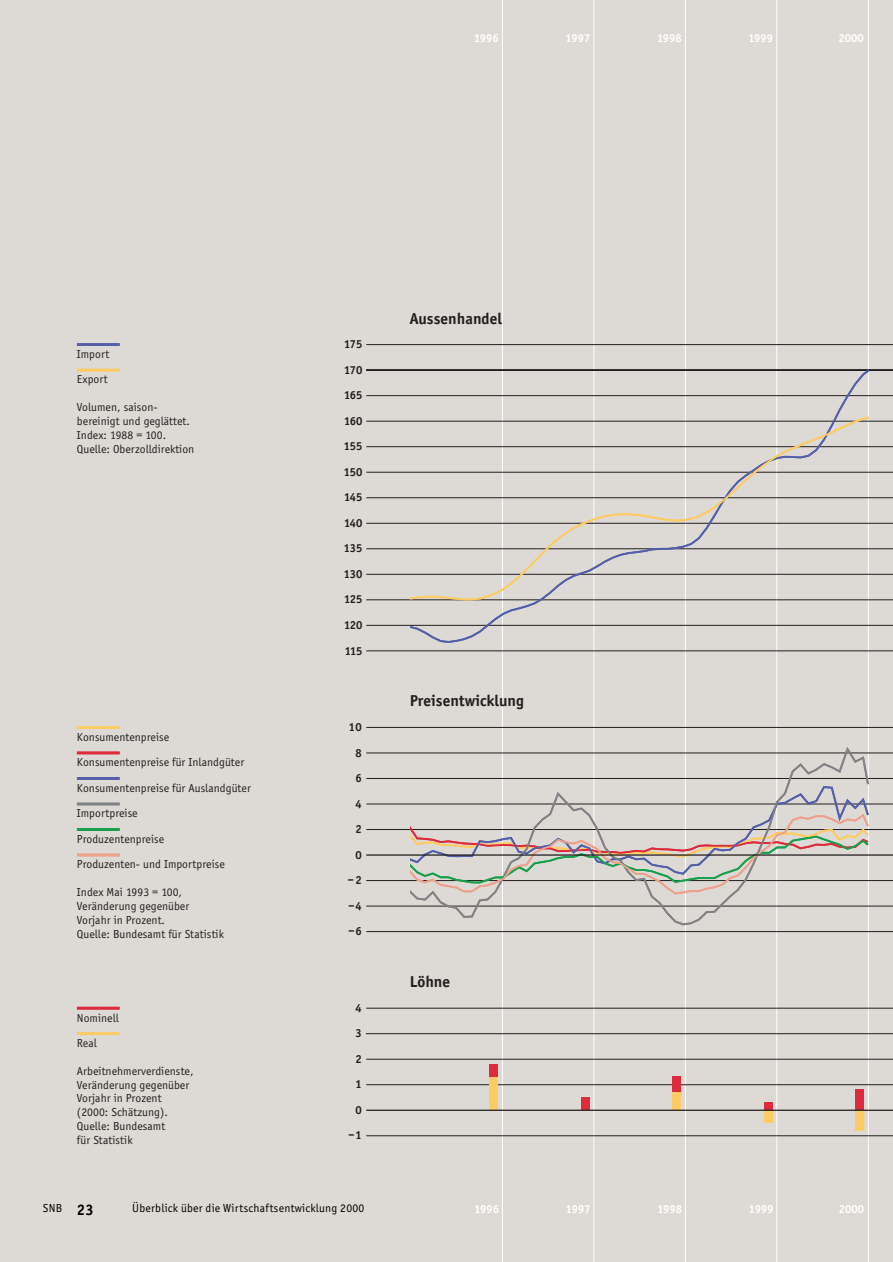
<style>
.page{position:relative;width:893px;height:1262px;background:#fff}
.page>*{position:absolute;margin:0;border:0;box-sizing:border-box;transform-origin:0 0}
.t1{font:700 16.35px "Officina Sans";letter-spacing:.005em;color:#231f20}
.t2{font:12px/14px "Officina Sans";letter-spacing:.005em;color:#231f20}
.t3{font:700 12px/25.5px "Officina Sans";letter-spacing:-.025em;color:#231f20;text-align:center}
.t4{font:12px "Officina Sans";letter-spacing:.02em;color:#000}
.t5{font:700 12px "Officina Sans";letter-spacing:.005em;color:#fff}
.s1{font-weight:700;font-size:15.75px}
</style>
<div class="page">
<div style="left:0;top:0;width:892px;height:1262px;background:#ddd9d4"></div>
<hr style="left:502px;top:0;width:1px;height:1262px;background:#fff">
<hr style="left:593px;top:0;width:1px;height:1262px;background:#fff">
<hr style="left:685px;top:0;width:1px;height:1262px;background:#fff">
<hr style="left:776px;top:0;width:1px;height:1262px;background:#fff">
<hr style="left:868px;top:0;width:1px;height:1262px;background:#fff">
<hr style="left:366px;top:1084px;width:526px;height:1px;background:#231f20">
<hr style="left:366px;top:1059px;width:526px;height:1px;background:#231f20">
<hr style="left:366px;top:1033px;width:526px;height:1px;background:#231f20">
<hr style="left:366px;top:1008px;width:526px;height:1px;background:#231f20">
<hr style="left:366px;top:1135px;width:526px;height:1px;background:#231f20">
<hr style="left:366px;top:446px;width:526px;height:1px;background:#231f20">
<hr style="left:366px;top:599px;width:526px;height:1px;background:#231f20">
<hr style="left:366px;top:574px;width:526px;height:1px;background:#231f20">
<hr style="left:366px;top:548px;width:526px;height:1px;background:#231f20">
<hr style="left:366px;top:523px;width:526px;height:1px;background:#231f20">
<hr style="left:366px;top:497px;width:526px;height:1px;background:#231f20">
<hr style="left:366px;top:472px;width:526px;height:1px;background:#231f20">
<hr style="left:366px;top:421px;width:526px;height:1px;background:#231f20">
<hr style="left:366px;top:803px;width:526px;height:1px;background:#231f20">
<hr style="left:366px;top:931px;width:526px;height:1px;background:#231f20">
<hr style="left:366px;top:905px;width:526px;height:1px;background:#231f20">
<hr style="left:366px;top:880px;width:526px;height:1px;background:#231f20">
<hr style="left:366px;top:829px;width:526px;height:1px;background:#231f20">
<hr style="left:366px;top:778px;width:526px;height:1px;background:#231f20">
<hr style="left:366px;top:395px;width:526px;height:1px;background:#231f20">
<hr style="left:366px;top:370px;width:526px;height:1px;background:#231f20">
<hr style="left:366px;top:344px;width:526px;height:1px;background:#231f20">
<hr style="left:366px;top:625px;width:526px;height:1px;background:#231f20">
<hr style="left:366px;top:650px;width:526px;height:1px;background:#231f20">
<hr style="left:366px;top:752px;width:526px;height:1px;background:#231f20">
<hr style="left:366px;top:727px;width:526px;height:1px;background:#231f20">
<hr style="left:77px;top:343px;width:43px;height:3px;background:#545fa9">
<hr style="left:77px;top:369px;width:43px;height:2px;background:#fdcb63">
<hr style="left:77px;top:751px;width:43px;height:3px;background:#dc2b3c">
<hr style="left:77px;top:777px;width:43px;height:3px;background:#545fa9">
<hr style="left:77px;top:828px;width:43px;height:3px;background:#18a04d">
<hr style="left:77px;top:802px;width:43px;height:3px;background:#808285">
<hr style="left:77px;top:726px;width:43px;height:3px;background:#fdcb63">
<hr style="left:77px;top:853px;width:43px;height:3px;background:#eda18d">
<hr style="left:77px;top:1006px;width:43px;height:3px;background:#dc2b3c">
<hr style="left:77px;top:1032px;width:43px;height:3px;background:#fdcb63">
<svg style="left:410px;top:366px;width:458px;height:277px"></svg>
<svg style="left:410px;top:415px;width:458px;height:186px"></svg>
<svg style="left:411px;top:745px;width:457px;height:181px"></svg>
<svg style="left:411px;top:785px;width:457px;height:110px"></svg>
<div style="left:489px;top:1076px;width:9px;height:33px;background:#fdcb63"></div>
<div style="left:489px;top:1063px;width:9px;height:13px;background:#dc2b3c"></div>
<div style="left:581px;top:1097px;width:8px;height:12px;background:#dc2b3c"></div>
<div style="left:672px;top:1092px;width:9px;height:17px;background:#fdcb63"></div>
<div style="left:672px;top:1076px;width:9px;height:16px;background:#dc2b3c"></div>
<div style="left:764px;top:1109px;width:8px;height:13px;background:#fdcb63"></div>
<div style="left:764px;top:1102px;width:8px;height:7px;background:#dc2b3c"></div>
<div style="left:855px;top:1109px;width:9px;height:21px;background:#fdcb63"></div>
<div style="left:855px;top:1089px;width:9px;height:20px;background:#dc2b3c"></div>
<hr style="left:366px;top:1109px;width:526px;height:1px;background:#231f20">
<hr style="left:366px;top:854px;width:526px;height:1px;background:#231f20">
<p class="t5" style="left:474px;top:33px;width:26px">1996</p>
<p class="t5" style="left:565px;top:33px;width:26px">1997</p>
<p class="t5" style="left:657px;top:33px;width:26px">1998</p>
<p class="t5" style="left:748px;top:33px;width:26px">1999</p>
<p class="t5" style="left:838px;top:33px;width:27px">2000</p>
<p class="t2" style="left:77px;top:342px;width:34px;line-height:25.5px">Import<br>Export</p>
<p class="t2" style="left:77px;top:401px;width:119px">Volumen, saison&shy;bereinigt und geglättet.<br>Index: 1988 = 100.<br>Quelle: Oberzolldirektion</p>
<p class="t2" style="left:77px;top:730px;width:94px">Konsumentenpreise</p>
<p class="t2" style="left:77px;top:750px;width:175px;line-height:25.5px">Konsumentenpreise für Inlandgüter<br>Konsumentenpreise für Auslandgüter</p>
<p class="t2" style="left:77px;top:807px;width:62px">Importpreise</p>
<p class="t2" style="left:77px;top:833px;width:89px">Produzentenpreise</p>
<p class="t2" style="left:77px;top:858px;width:149px">Produzenten- und Importpreise</p>
<p class="t2" style="left:77px;top:886px;width:148px">Index Mai 1993 = 100,<br>Veränderung gegenüber<br>Vorjahr in Prozent.<br>Quelle: Bundesamt für Statistik</p>
<p class="t2" style="left:77px;top:1005px;width:43px;line-height:25.5px">Nominell<br>Real</p>
<p class="t2" style="left:77px;top:1064px;width:118px">Arbeitnehmerverdienste,<br>Veränderung gegenüber<br>Vorjahr in Prozent (2000: Schätzung).<br>Quelle: Bundesamt<br>für Statistik</p>
<p class="t3" style="left:344px;top:332px;width:20px">175</p>
<p class="t3" style="left:344px;top:358px;width:20px">170</p>
<p class="t3" style="left:344px;top:383px;width:20px">165</p>
<p class="t3" style="left:344px;top:409px;width:20px;text-align:justify">160<br>155<br>150<br>145<br>140<br>135<br>130<br>125</p>
<p class="t3" style="left:344px;top:613px;width:20px;text-align:left">120<br>115</p>
<p class="t3" style="left:349px;top:715px;width:14px">10</p>
<p class="t3" style="left:355px;top:740px;width:8px">8</p>
<p class="t3" style="left:355px;top:766px;width:8px">6</p>
<p class="t3" style="left:355px;top:792px;width:8px">4</p>
<p class="t3" style="left:355px;top:817px;width:8px">2</p>
<p class="t3" style="left:355px;top:843px;width:8px">0</p>
<p class="t3" style="left:348px;top:868px;width:15px">–2</p>
<p class="t3" style="left:348px;top:894px;width:15px">–4</p>
<p class="t3" style="left:348px;top:919px;width:15px">–6</p>
<p class="t3" style="left:355px;top:996px;width:8px">4</p>
<p class="t3" style="left:355px;top:1021px;width:8px">3</p>
<p class="t3" style="left:348px;top:1047px;width:15px">2<br>1<br>0 –1</p>
<p class="t4" style="left:43px;top:1203px;width:52px">SNB <span class="s1">23</span></p>
<p class="t4" style="left:132px;top:1203px;width:233px">Überblick über die Wirtschaftsentwicklung 2000</p>
<h1 class="t1" style="left:409px;top:312px;width:94px">Aussenhandel</h1>
<h1 class="t1" style="left:409px;top:694px;width:116px">Preisentwicklung</h1>
<h1 class="t1" style="left:409px;top:975px;width:42px">Löhne</h1>
<p class="t5" style="left:474px;top:1204px;width:26px">1996</p>
<p class="t5" style="left:566px;top:1204px;width:26px">1997</p>
<p class="t5" style="left:657px;top:1204px;width:26px">1998</p>
<p class="t5" style="left:748px;top:1204px;width:26px">1999</p>
<p class="t5" style="left:838px;top:1204px;width:27px">2000</p>
</div>
